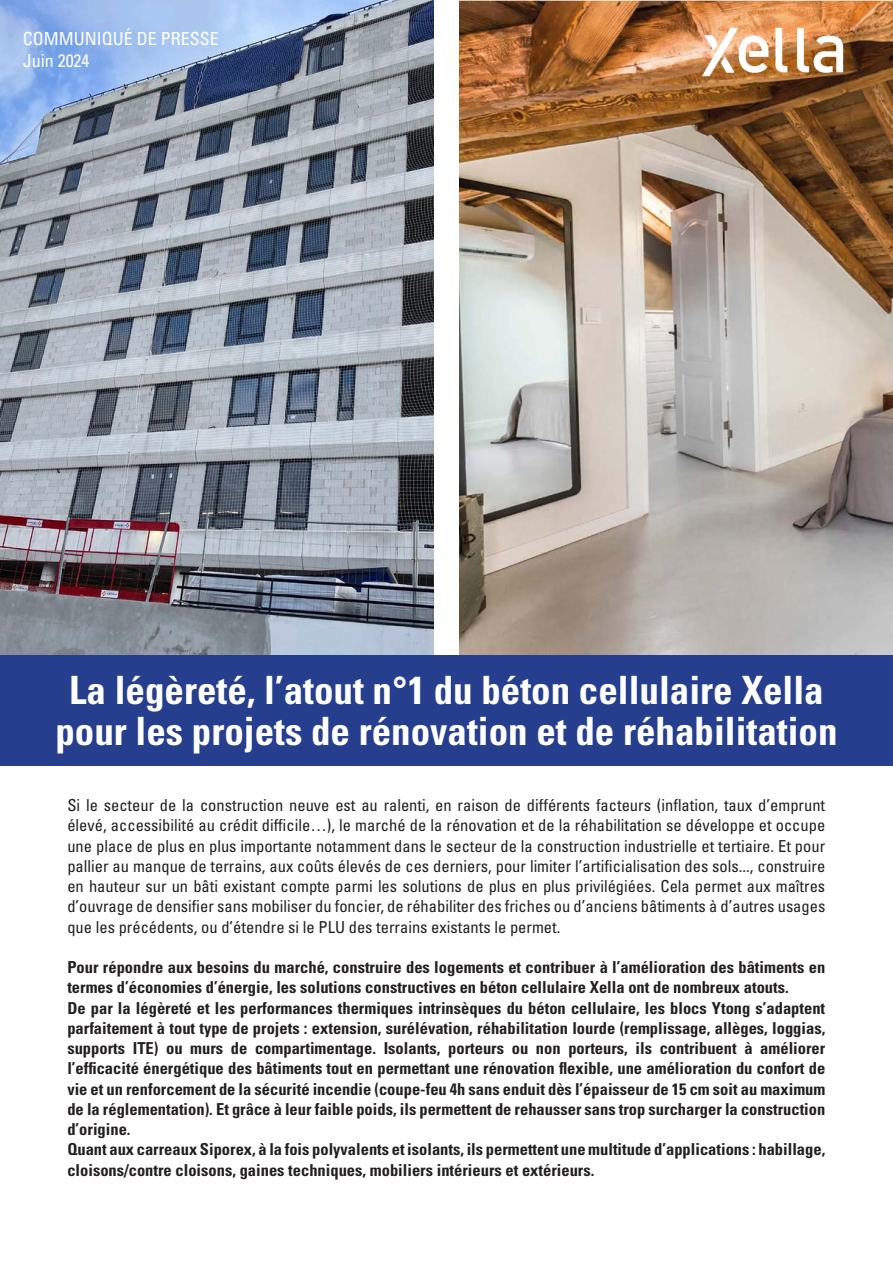
<style>
.page{position:relative;width:893px;height:1263px;background:#fff}
.page>*{position:absolute;margin:0;border:0;box-sizing:border-box;transform-origin:0 0}
.t1{font:700 condensed 39px "Univers LT Std";color:#fff}
.t2{font:condensed 18px/21.6px "Univers LT Std";color:#fff}
.t3{font:700 condensed 16.5px/20.2px "Univers LT Std";color:#231f20}
.t4{font:condensed 16.5px/20.2px "Univers LT Std";color:#231f20;text-align:justify}
</style>
<div class="page">
<img style="left:460px;top:0;width:433px;height:656px">
<img style="left:0;top:0;width:434px;height:656px">
<div style="left:0;top:656px;width:893px;height:110px;background:#253f8e"></div>
<img style="left:701px;top:28px;width:143px;height:49px">
<p class="t2" style="left:23px;top:28px;width:198px">COMMUNIQUÉ DE PRESSE<br>Juin 2024</p>
<p class="t1" style="left:69px;top:666px;width:756px">La légèreté, l’atout n°1 du béton cellulaire Xella</p>
<p class="t1" style="left:55px;top:707px;width:784px">pour les projets de rénovation et de réhabilitation</p>
<p class="t4" style="left:67px;top:795px;width:759px">Si le secteur de la construction neuve est au ralenti, en raison de différents facteurs (inflation, taux d’emprunt élevé, accessibilité au crédit difficile…), le marché de la rénovation et de la réhabilitation se développe et occupe une place de plus en plus importante notamment dans le secteur de la construction industrielle et tertiaire. Et pour pallier au manque de terrains, aux coûts élevés de ces derniers, pour limiter l’artificialisation des sols..., construire en hauteur sur un bâti existant compte parmi les solutions de plus en plus privilégiées. Cela permet aux maîtres d’ouvrage de densifier sans mobiliser du foncier, de réhabiliter des friches ou d’anciens bâtiments à d’autres usages que les précédents, ou d’étendre si le PLU des terrains existants le permet.</p>
<p class="t3" style="left:67px;top:957px;width:759px">Pour répondre aux besoins du marché, construire des logements et contribuer à l’amélioration des bâtiments en termes d’économies d’énergie, les solutions constructives en béton cellulaire Xella ont de nombreux atouts.</p>
<p class="t3" style="left:67px;top:997px;width:759px;text-align:justify">De par la légèreté et les performances thermiques intrinsèques du béton cellulaire, les blocs Ytong s’adaptent parfaitement à tout type de projets : extension, surélévation, réhabilitation lourde (remplissage, allèges, loggias, supports ITE) ou murs de compartimentage. Isolants, porteurs ou non porteurs, ils contribuent à améliorer l’efficacité énergétique des bâtiments tout en permettant une rénovation flexible, une amélioration du confort de vie et un renforcement de la sécurité incendie (coupe-feu 4h sans enduit dès l’épaisseur de 15 cm soit au maximum de la réglementation). Et grâce à leur faible poids, ils permettent de rehausser sans trop surcharger la construction d’origine.</p>
<p class="t3" style="left:67px;top:1139px;width:759px">Quant aux carreaux Siporex, à la fois polyvalents et isolants, ils permettent une multitude d’applications : habillage, cloisons/contre cloisons, gaines techniques, mobiliers intérieurs et extérieurs.</p>
</div>
